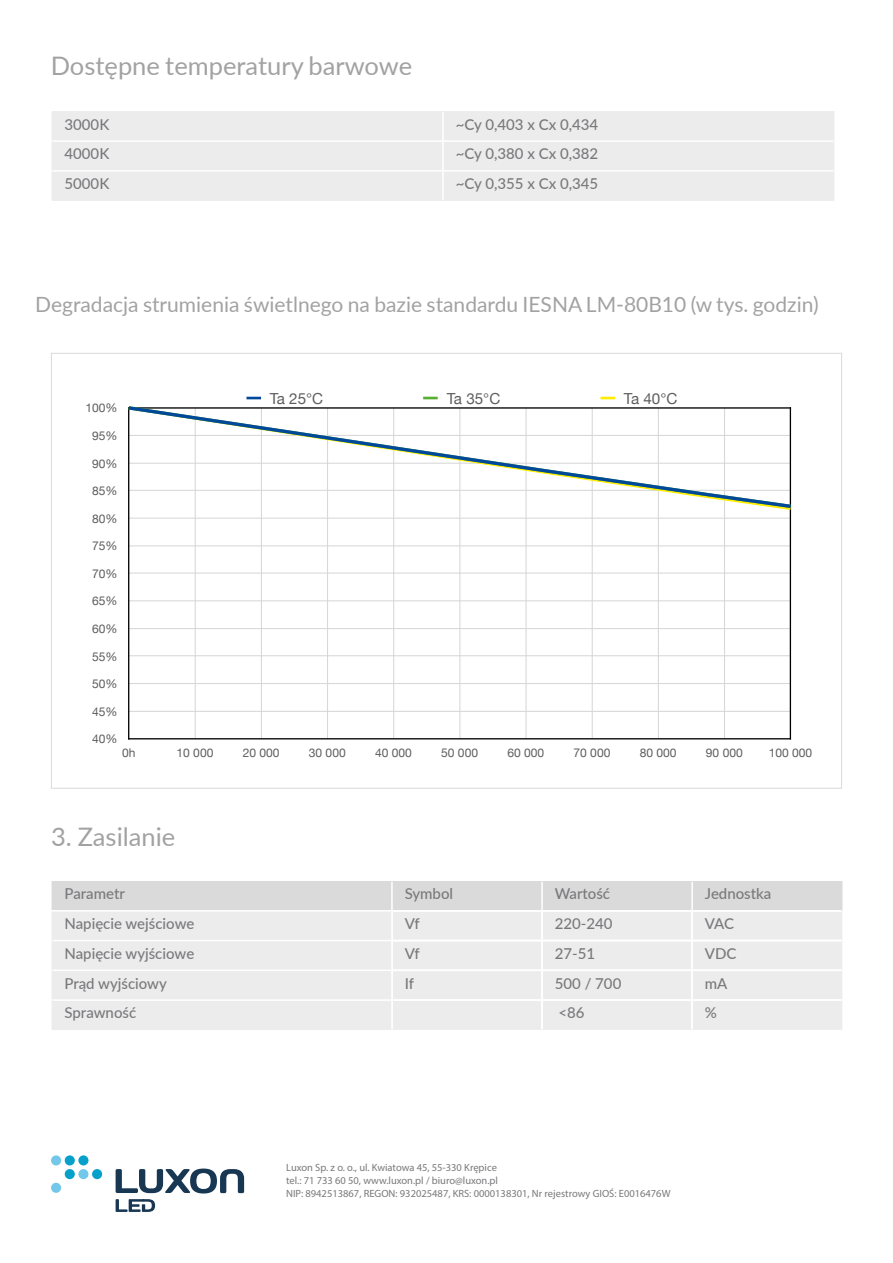
<style>
.page{position:relative;width:893px;height:1263px;background:#fff}
.page>*{position:absolute;margin:0;border:0;box-sizing:border-box;transform-origin:0 0}
.t1{font:25.5px "Lato";color:#a2a2a2}
.t2{font:21px "Lato";color:#a2a2a2}
.t3{font:15.15px "Helvetica Neue";letter-spacing:-.055em;color:#5e5e5e}
.t4{font:500 15px/29.7px "Lato";color:#79787b}
.t5{font:12px "Helvetica Neue";color:#5e5e5e}
.t6{font:10.5px/12.6px "Myriad Pro";color:#79787b}
</style>
<div class="page">
<hr style="left:129px;top:711px;width:661px;height:1px;background:#d5d5d5">
<hr style="left:129px;top:683px;width:661px;height:1px;background:#d5d5d5">
<hr style="left:129px;top:655px;width:661px;height:1px;background:#d5d5d5">
<hr style="left:129px;top:628px;width:661px;height:1px;background:#d5d5d5">
<hr style="left:129px;top:600px;width:661px;height:1px;background:#d5d5d5">
<hr style="left:129px;top:573px;width:661px;height:1px;background:#d5d5d5">
<hr style="left:129px;top:546px;width:661px;height:1px;background:#d5d5d5">
<hr style="left:129px;top:518px;width:661px;height:1px;background:#d5d5d5">
<hr style="left:195px;top:408px;width:1px;height:331px;background:#d5d5d5">
<hr style="left:261px;top:408px;width:1px;height:331px;background:#d5d5d5">
<hr style="left:327px;top:408px;width:1px;height:331px;background:#d5d5d5">
<hr style="left:393px;top:408px;width:1px;height:331px;background:#d5d5d5">
<hr style="left:460px;top:408px;width:1px;height:331px;background:#d5d5d5">
<hr style="left:526px;top:408px;width:1px;height:331px;background:#d5d5d5">
<hr style="left:592px;top:408px;width:1px;height:331px;background:#d5d5d5">
<hr style="left:658px;top:408px;width:1px;height:331px;background:#d5d5d5">
<hr style="left:724px;top:408px;width:1px;height:331px;background:#d5d5d5">
<hr style="left:790px;top:408px;width:1px;height:331px;background:#000">
<hr style="left:128px;top:408px;width:1px;height:331px;background:#000">
<hr style="left:129px;top:738px;width:661px;height:1px;background:#000">
<svg style="left:128px;top:406px;width:664px;height:102px"></svg>
<svg style="left:246px;top:397px;width:15px;height:2px"></svg>
<svg style="left:423px;top:397px;width:15px;height:2px"></svg>
<svg style="left:600px;top:397px;width:15px;height:2px"></svg>
<svg style="left:116px;top:1168px;width:128px;height:25px"></svg>
<div style="left:92px;top:1169px;width:10px;height:10px;background:#06a0ca;border-radius:50%"></div>
<div style="left:78px;top:1169px;width:10px;height:10px;background:#73c7e9;border-radius:50%"></div>
<div style="left:65px;top:1169px;width:10px;height:10px;background:#06a0ca;border-radius:50%"></div>
<div style="left:65px;top:1155px;width:10px;height:10px;background:#06a0ca;border-radius:50%"></div>
<div style="left:78px;top:1155px;width:10px;height:10px;background:#06a0ca;border-radius:50%"></div>
<div style="left:51px;top:1155px;width:10px;height:10px;background:#73c7e9;border-radius:50%"></div>
<div style="left:51px;top:1183px;width:10px;height:10px;background:#73c7e9;border-radius:50%"></div>
<svg style="left:116px;top:1199px;width:39px;height:13px"></svg>
<div style="left:52px;top:111px;width:782px;height:90px;background:#ececec"></div>
<hr style="left:442px;top:112px;width:2px;height:28px;background:#fff">
<hr style="left:442px;top:142px;width:2px;height:28px;background:#fff">
<hr style="left:442px;top:172px;width:2px;height:28px;background:#fff">
<hr style="left:53px;top:140px;width:390px;height:2px;background:#fff">
<hr style="left:443px;top:140px;width:390px;height:2px;background:#fff">
<hr style="left:53px;top:170px;width:390px;height:2px;background:#fff">
<hr style="left:443px;top:170px;width:390px;height:2px;background:#fff">
<svg style="left:52px;top:881px;width:790px;height:149px;background:#e8e8e8"></svg>
<hr style="left:541px;top:882px;width:2px;height:28px;background:#fff">
<hr style="left:541px;top:911px;width:2px;height:29px;background:#fff">
<hr style="left:691px;top:911px;width:2px;height:29px;background:#fff">
<hr style="left:541px;top:941px;width:2px;height:28px;background:#fff">
<hr style="left:691px;top:941px;width:2px;height:28px;background:#fff">
<hr style="left:541px;top:971px;width:2px;height:28px;background:#fff">
<hr style="left:691px;top:971px;width:2px;height:28px;background:#fff">
<hr style="left:541px;top:1001px;width:2px;height:28px;background:#fff">
<hr style="left:691px;top:1001px;width:2px;height:28px;background:#fff">
<hr style="left:53px;top:940px;width:338px;height:1px;background:#fff">
<hr style="left:393px;top:940px;width:149px;height:1px;background:#fff">
<hr style="left:542px;top:940px;width:150px;height:1px;background:#fff">
<hr style="left:692px;top:940px;width:149px;height:1px;background:#fff">
<hr style="left:53px;top:969px;width:338px;height:2px;background:#fff">
<hr style="left:393px;top:969px;width:149px;height:2px;background:#fff">
<hr style="left:542px;top:969px;width:150px;height:2px;background:#fff">
<hr style="left:692px;top:969px;width:149px;height:2px;background:#fff">
<hr style="left:53px;top:999px;width:338px;height:2px;background:#fff">
<hr style="left:393px;top:999px;width:149px;height:2px;background:#fff">
<hr style="left:542px;top:999px;width:150px;height:2px;background:#fff">
<hr style="left:692px;top:999px;width:149px;height:2px;background:#fff">
<hr style="left:392px;top:910px;width:150px;height:1px;background:#fff">
<hr style="left:542px;top:910px;width:150px;height:1px;background:#fff">
<hr style="left:692px;top:910px;width:149px;height:1px;background:#fff">
<hr style="left:391px;top:882px;width:2px;height:28px;background:#fff">
<hr style="left:691px;top:882px;width:2px;height:28px;background:#fff">
<hr style="left:51px;top:910px;width:341px;height:1px;background:#fff">
<hr style="left:391px;top:911px;width:2px;height:29px;background:#fff">
<hr style="left:391px;top:940px;width:2px;height:30px;background:#fff">
<hr style="left:391px;top:970px;width:2px;height:30px;background:#fff">
<hr style="left:391px;top:1000px;width:2px;height:29px;background:#fff">
<h1 class="t1" style="left:51px;top:47px;width:363px">Dostępne temperatury barwowe</h1>
<p class="t4" style="left:65px;top:109px;width:46px">3000K</p>
<p class="t4" style="left:456px;top:109px;width:144px">~Cy 0,403 x Cx 0,434</p>
<p class="t4" style="left:65px;top:138px;width:46px">4000K</p>
<p class="t4" style="left:456px;top:138px;width:144px">~Cy 0,380 x Cx 0,382</p>
<p class="t4" style="left:65px;top:168px;width:46px">5000K</p>
<p class="t4" style="left:456px;top:168px;width:144px">~Cy 0,355 x Cx 0,345</p>
<h2 class="t2" style="left:35px;top:290px;width:785px">Degradacja strumienia świetlnego na bazie standardu IESNA LM-80B10 (w tys. godzin)</h2>
<p class="t5" style="left:85px;top:399px;width:34px">100%</p>
<p class="t5" style="left:92px;top:427px;width:27px">95%</p>
<p class="t5" style="left:92px;top:455px;width:27px">90%</p>
<p class="t5" style="left:92px;top:482px;width:27px">85%</p>
<p class="t5" style="left:92px;top:510px;width:27px">80%</p>
<p class="t5" style="left:92px;top:537px;width:27px">75%</p>
<p class="t5" style="left:92px;top:565px;width:27px">70%</p>
<p class="t5" style="left:92px;top:592px;width:27px">65%</p>
<p class="t5" style="left:92px;top:620px;width:27px">60%</p>
<p class="t5" style="left:92px;top:648px;width:27px">55%</p>
<p class="t5" style="left:92px;top:675px;width:27px">50%</p>
<p class="t5" style="left:92px;top:703px;width:27px">45%</p>
<p class="t5" style="left:92px;top:730px;width:27px">40%</p>
<p class="t3" style="left:270px;top:388px;width:55px">Ta 25°C</p>
<p class="t3" style="left:447px;top:388px;width:55px">Ta 35°C</p>
<p class="t3" style="left:624px;top:388px;width:55px">Ta 40°C</p>
<p class="t5" style="left:122px;top:744px;width:15px">0h</p>
<p class="t5" style="left:177px;top:744px;width:38px">10 000</p>
<p class="t5" style="left:243px;top:744px;width:38px">20 000</p>
<p class="t5" style="left:309px;top:744px;width:38px">30 000</p>
<p class="t5" style="left:375px;top:744px;width:38px">40 000</p>
<p class="t5" style="left:441px;top:744px;width:38px">50 000</p>
<p class="t5" style="left:507px;top:744px;width:38px">60 000</p>
<p class="t5" style="left:574px;top:744px;width:38px">70 000</p>
<p class="t5" style="left:640px;top:744px;width:38px">80 000</p>
<p class="t5" style="left:706px;top:744px;width:38px">90 000</p>
<p class="t5" style="left:769px;top:744px;width:45px">100 000</p>
<h1 class="t1" style="left:51px;top:818px;width:126px">3. Zasilanie</h1>
<p class="t4" style="left:65px;top:878px;width:62px">Parametr</p>
<p class="t4" style="left:405px;top:878px;width:50px">Symbol</p>
<p class="t4" style="left:555px;top:878px;width:57px">Wartość</p>
<p class="t4" style="left:705px;top:878px;width:68px">Jednostka</p>
<p class="t4" style="left:65px;top:908px;width:131px">Napięcie wejściowe<br>Napięcie wyjściowe<br>Prąd wyjściowy<br>Sprawność</p>
<p class="t4" style="left:405px;top:908px;width:17px">Vf</p>
<p class="t4" style="left:555px;top:908px;width:59px">220-240</p>
<p class="t4" style="left:705px;top:908px;width:31px">VAC</p>
<p class="t4" style="left:405px;top:938px;width:17px">Vf</p>
<p class="t4" style="left:555px;top:938px;width:42px">27-51</p>
<p class="t4" style="left:705px;top:938px;width:33px">VDC</p>
<p class="t4" style="left:405px;top:968px;width:11px">If</p>
<p class="t4" style="left:555px;top:968px;width:68px">500 / 700</p>
<p class="t4" style="left:705px;top:968px;width:24px">mA</p>
<p class="t4" style="left:559px;top:997px;width:28px">&lt;86</p>
<p class="t4" style="left:705px;top:997px;width:14px">%</p>
<p class="t6" style="left:286px;top:1161px;width:386px">Luxon Sp. z o. o., ul. Kwiatowa 45, 55-330 Krępice<br>tel.: 71 733 60 50, www.luxon.pl / biuro@luxon.pl<br>NIP: 8942513867, REGON: 932025487, KRS: 0000138301, Nr rejestrowy GIOŚ: E0016476W</p>
</div>
